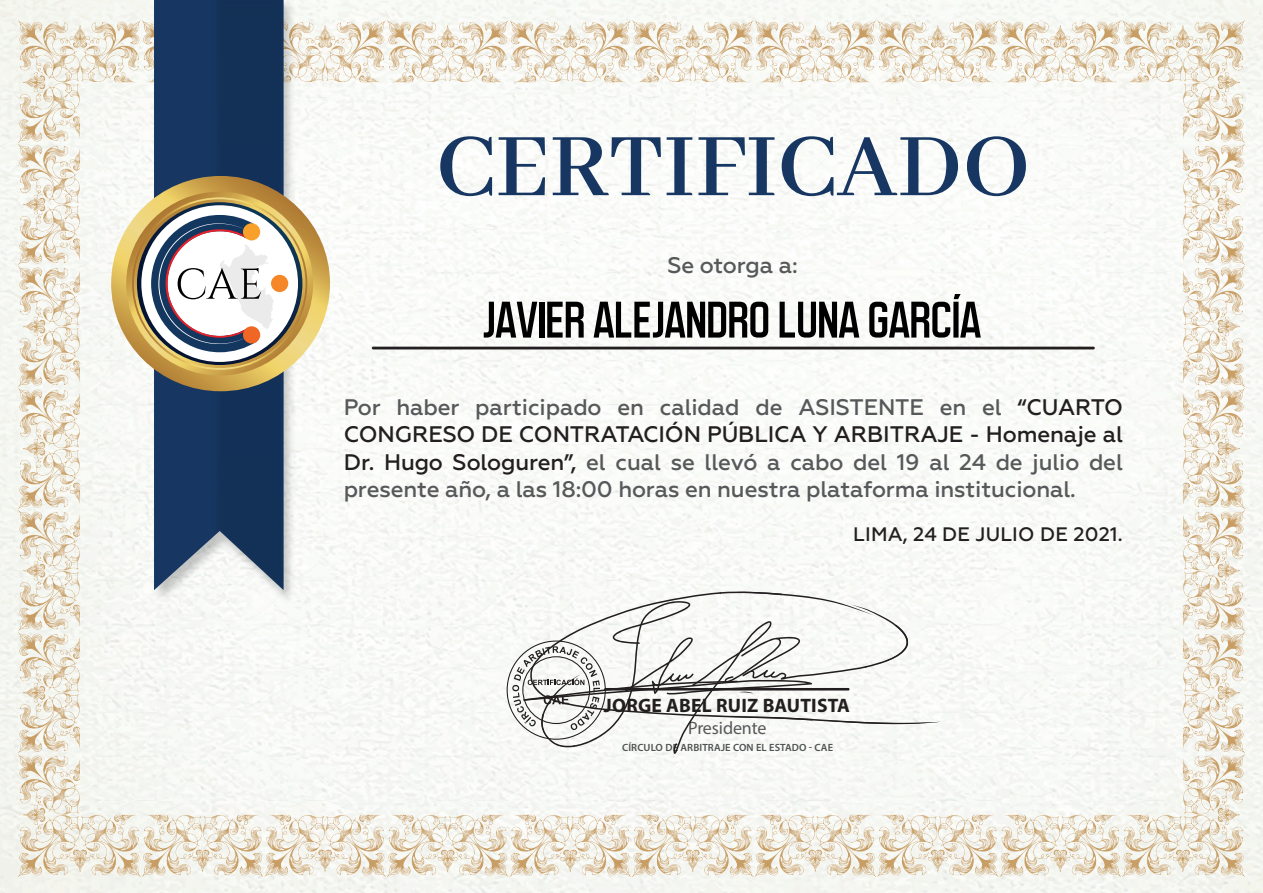
<style>
.page{position:relative;width:1263px;height:893px;background:#fff}
.page>*{position:absolute;margin:0;border:0;box-sizing:border-box;transform-origin:0 0}
.t1{font:600 98.7px "Abhaya Libre";color:#173762}
.t2{font:52.5px "Matthan Sans";letter-spacing:.01em;color:#000001}
.t3{font:500 22.5px/27px "Geometria";letter-spacing:-.005em;color:#57585a;text-align:justify}
.t4{font:500 19.5px "Geometria";letter-spacing:.01em;color:#231f20}
.t5{font:700 19.5px "Myriad Pro";letter-spacing:.01em;color:#231f20}
.t6{font:18px "Myriad Pro";letter-spacing:-.005em;color:#57585a}
.t7{font:600 10.5px "Myriad Pro";letter-spacing:.01em;color:#4f5353}
.s1{color:#231f20}
</style>
<div class="page">
<img style="left:0;top:0;width:1263px;height:893px">
<img style="left:51px;top:0;width:346px;height:706px">
<div style="left:154px;top:0;width:10px;height:590px;background:#173762"></div>
<img style="left:164px;top:0;width:120px;height:590px">
<svg style="left:111px;top:176px;width:219px;height:215px"></svg>
<svg style="left:126px;top:192px;width:187px;height:184px"></svg>
<div style="left:243px;top:223px;width:17px;height:17px;background:#f8a02a;border-radius:50%"></div>
<div style="left:243px;top:326px;width:17px;height:18px;background:#f06725;border-radius:50%"></div>
<hr style="left:372px;top:347px;width:723px;height:2px;background:#231f20">
<svg style="left:507px;top:591px;width:434px;height:163px"></svg>
<h1 class="t1" style="left:436px;top:113px;width:596px">CERTIFICADO</h1>
<p class="t3" style="left:667px;top:252px;width:132px">Se otorga a:</p>
<h2 class="t2" style="left:482px;top:293px;width:500px">JAVIER ALEJANDRO LUNA GARCÍA</h2>
<p class="t3" style="left:344px;top:394px;width:781px">Por haber participado en calidad de ASISTENTE en el <span class="s1">“CUARTO CONGRESO DE CONTRATACIÓN PÚBLICA Y ARBITRAJE - Homenaje al Dr. Hugo Sologuren”,</span> el cual se llevó a cabo del 19 al 24 de julio del presente año, a las 18:00 horas en nuestra plataforma institucional.</p>
<p class="t4" style="left:853px;top:523px;width:271px">LIMA, 24 DE JULIO DE 2021.</p>
<p class="t5" style="left:604px;top:693px;width:247px">JORGE ABEL RUIZ BAUTISTA</p>
<p class="t6" style="left:688px;top:717px;width:80px">Presidente</p>
<p class="t7" style="left:622px;top:741px;width:213px">CÍRCULO DE ARBITRAJE CON EL ESTADO - CAE</p>
</div>
